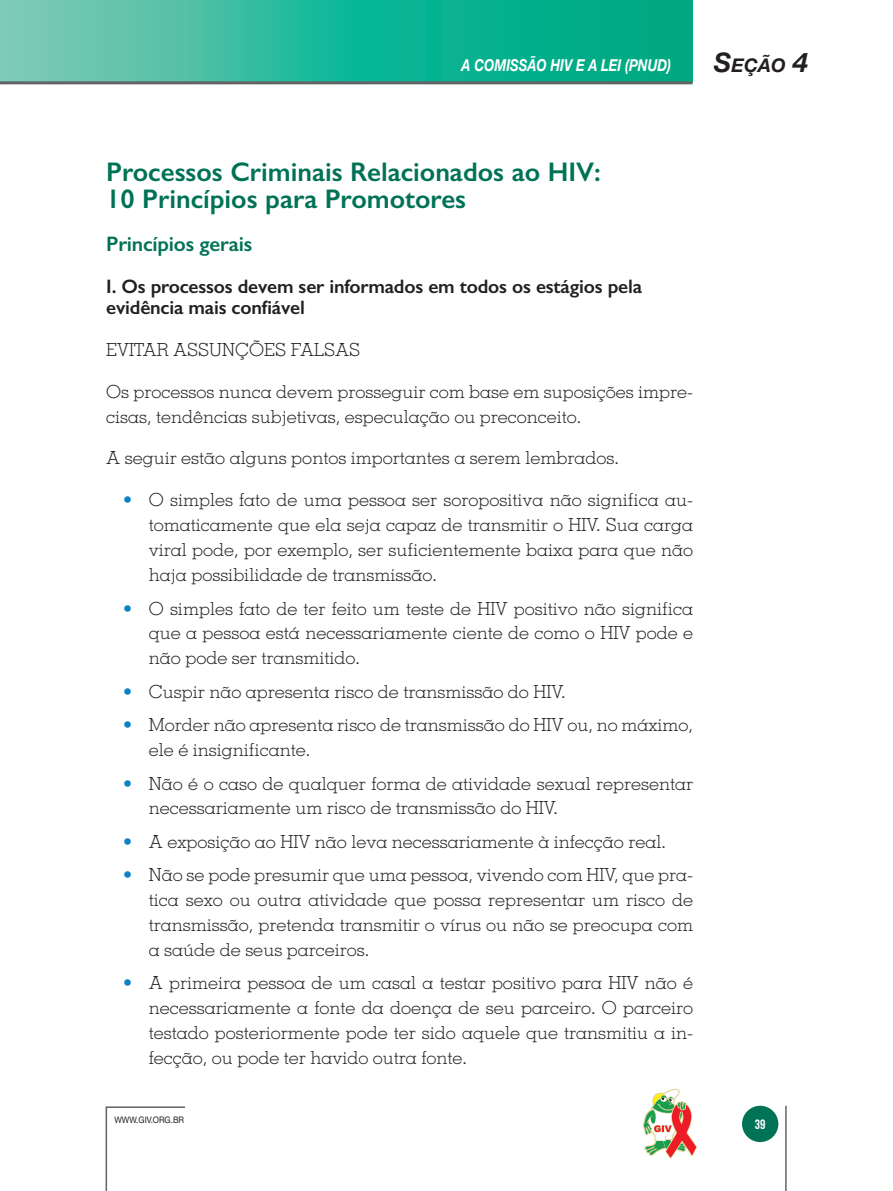
<style>
.page{position:relative;width:893px;height:1191px;background:#fff}
.page>*{position:absolute;margin:0;border:0;box-sizing:border-box;transform-origin:0 0}
.t1{font:600 27px/27px "Gill Sans";color:#007255}
.t2{font:600 21px "Gill Sans";letter-spacing:-.01em;color:#007255}
.t3{font:600 19.5px/21px "Gill Sans";letter-spacing:-.01em;color:#231f20}
.t4{font:italic 700 18.9px "Helvetica Neue LT Std";color:#231f20}
.T1_bullets{font:300 18px/24.9px "Memphis LT Std";color:#231f20;text-align:justify}
.T1_corpo{font:300 18px/24.9px "Memphis LT Std";color:#231f20}
.t5{font:italic 700 16.5px "Helvetica Neue LT Std";color:#fff;scale:.8 1}
.t6{font:13.5px "Bebas Neue";color:#fff}
.t7{font:9px "Helvetica Neue LT Std";color:#231f20;scale:.9 1}
.s1{font-size:27px}
.s2{color:#0c81c5}
</style>
<div class="page">
<svg style="left:0;top:0;width:692px;height:81px;background:#29b89a"></svg>
<hr style="left:0;top:81px;width:692px;height:3px;background:#636366">
<div style="left:742px;top:1105px;width:36px;height:37px;background:#007255;border-radius:50%"></div>
<hr style="left:785px;top:1105px;width:2px;height:86px;background:#636366">
<svg style="left:105px;top:1106px;width:80px;height:85px"></svg>
<svg style="left:642px;top:1088px;width:55px;height:71px"></svg>
<p class="t5" style="left:462px;top:55px;width:263px">A COMISSÃO HIV E A LEI (PNUD)</p>
<p class="t4" style="left:714px;top:53px;width:96px"><span class="s1">S</span>eção <span class="s1">4</span></p>
<h2 class="t1" style="left:106px;top:158px;width:496px">Processos Criminais Relacionados ao HIV:<br>10 Princípios para Promotores</h2>
<h3 class="t2" style="left:106px;top:231px;width:147px">Princípios gerais</h3>
<h4 class="t3" style="left:106px;top:275px;width:537px">I. Os processos devem ser informados em todos os estágios pela evidência mais confiável</h4>
<p class="T1_corpo" style="left:106px;top:337px;width:255px">EVITAR ASSUNÇÕES FALSAS</p>
<p class="T1_corpo" style="left:106px;top:379px;width:588px">Os processos nunca devem prosseguir com base em suposições impre&shy;cisas, tendências subjetivas, especulação ou preconceito.</p>
<p class="T1_corpo" style="left:106px;top:445px;width:514px">A seguir estão alguns pontos importantes a serem lembrados.</p>
<p class="T1_bullets" style="left:149px;top:487px;width:546px;text-indent:-26px"><span class="s2">•</span> O simples fato de uma pessoa ser soropositiva não significa au&shy;tomaticamente que ela seja capaz de transmitir o HIV. Sua carga viral pode, por exemplo, ser suficientemente baixa para que não haja possibilidade de transmissão.</p>
<p class="T1_bullets" style="left:149px;top:595px;width:546px;text-indent:-26px"><span class="s2">•</span> O simples fato de ter feito um teste de HIV positivo não significa que a pessoa está necessariamente ciente de como o HIV pode e não pode ser transmitido.</p>
<p class="T1_bullets" style="left:123px;top:679px;width:444px"><span class="s2">•</span> Cuspir não apresenta risco de transmissão do HIV.</p>
<p class="T1_bullets" style="left:149px;top:712px;width:546px;text-indent:-26px"><span class="s2">•</span> Morder não apresenta risco de transmissão do HIV ou, no máximo, ele é insignificante.</p>
<p class="T1_bullets" style="left:149px;top:770px;width:546px;text-indent:-26px"><span class="s2">•</span> Não é o caso de qualquer forma de atividade sexual representar necessariamente um risco de transmissão do HIV.</p>
<p class="T1_bullets" style="left:123px;top:829px;width:544px"><span class="s2">•</span> A exposição ao HIV não leva necessariamente à infecção real.</p>
<p class="T1_bullets" style="left:149px;top:862px;width:546px;text-indent:-26px"><span class="s2">•</span> Não se pode presumir que uma pessoa, vivendo com HIV, que pra&shy;tica sexo ou outra atividade que possa representar um risco de transmissão, pretenda transmitir o vírus ou não se preocupa com a saúde de seus parceiros.</p>
<p class="T1_bullets" style="left:149px;top:970px;width:546px;text-indent:-26px"><span class="s2">•</span> A primeira pessoa de um casal a testar positivo para HIV não é necessariamente a fonte da doença de seu parceiro. O parceiro testado posteriormente pode ter sido aquele que transmitiu a in&shy;fecção, ou pode ter havido outra fonte.</p>
<p class="t7" style="left:114px;top:1114px;width:79px">WWW.GIV.ORG.BR</p>
<p class="t6" style="left:755px;top:1116px;width:12px">39</p>
</div>
